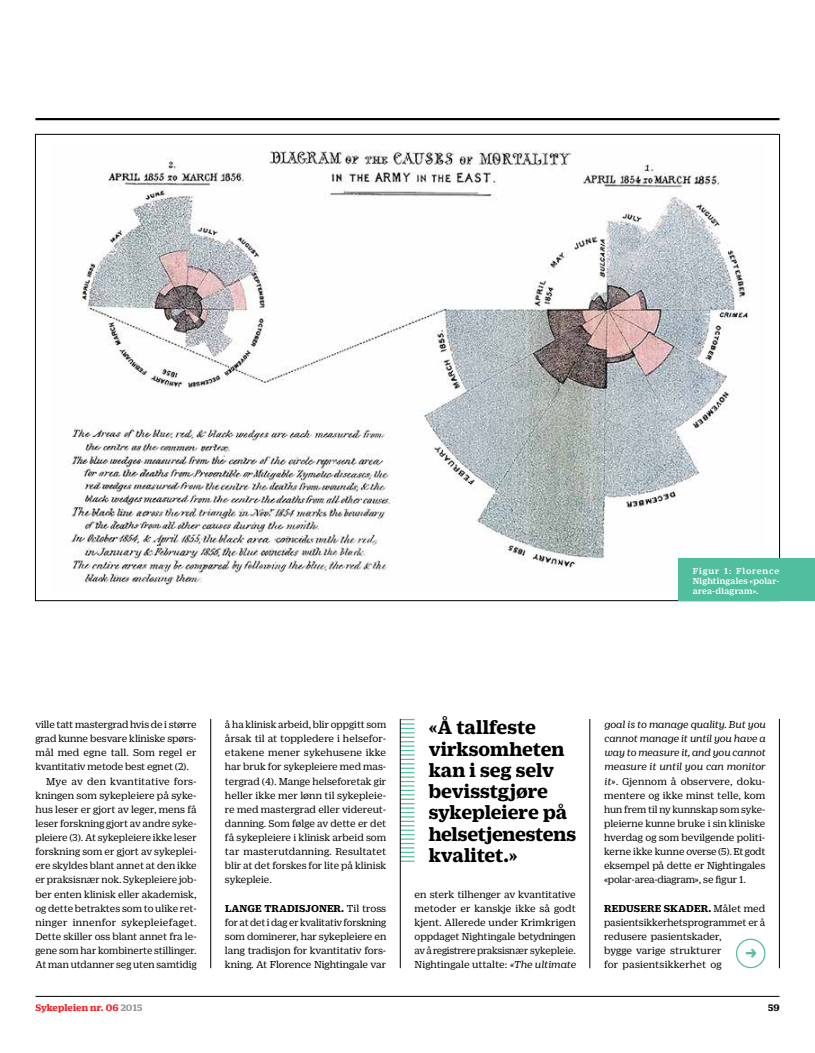
<style>
.page{position:relative;width:815px;height:1053px;background:#fff}
.page>*{position:absolute;margin:0;border:0;box-sizing:border-box;transform-origin:0 0}
.t1{font:700 22.5px "Morgan Sans Cond";color:#51be9d}
.t2{font:700 20.62px/21.2px "Duplicate Ionic";letter-spacing:-.005em;color:#000}
.t3{font:10.88px/14.1px "Duplicate Ionic";letter-spacing:-.005em;color:#000;text-align:justify}
.t4{font:10.88px "Duplicate Ionic";letter-spacing:.02em;color:#000}
.t5{font:700 10.25px "Duplicate Ionic";letter-spacing:.005em;color:#ed1d24}
.t6{font:700 10.25px "Duplicate Ionic";color:#000}
.t7{font:500 9.38px/10px "Duplicate Ionic";letter-spacing:.03em;color:#fff;text-align:justify}
.s1{font-weight:700}
.s2{font-style:italic}
.s3{color:#939598}
</style>
<div class="page">
<hr style="left:35px;top:996px;width:745px;height:1px;background:#000">
<hr style="left:35px;top:118px;width:745px;height:2px;background:#000">
<img style="left:71px;top:150px;width:678px;height:441px">
<svg style="left:401px;top:719px;width:14px;height:142px"></svg>
<div style="left:679px;top:558px;width:136px;height:42px;background:#51be9d"></div>
<div style="left:736px;top:938px;width:29px;height:30px;border:1px solid #51be9d;border-radius:50%"></div>
<hr style="left:779px;top:719px;width:1px;height:249px;background:#000">
<hr style="left:210px;top:719px;width:1px;height:249px;background:#000">
<hr style="left:400px;top:719px;width:1px;height:249px;background:#000">
<hr style="left:590px;top:719px;width:1px;height:249px;background:#000">
<p class="t7" style="left:693px;top:564px;width:88px">Figur 1: Florence Nightingales «polar&shy;area-diagram».</p>
<p class="t3" style="left:35px;top:716px;width:163px">ville tatt mastergrad hvis de i større</p>
<p class="t3" style="left:35px;top:730px;width:163px">grad kunne besvare kliniske spørs-</p>
<p class="t3" style="left:35px;top:744px;width:163px">mål med egne tall. Som regel er</p>
<p class="t3" style="left:35px;top:758px;width:155px">kvantitativ metode best egnet (2).</p>
<p class="t3" style="left:46px;top:773px;width:152px">Mye av den kvantitative fors-</p>
<p class="t3" style="left:35px;top:787px;width:163px">kningen som sykepleiere på syke-</p>
<p class="t3" style="left:35px;top:801px;width:163px">hus leser er gjort av leger, mens få</p>
<p class="t3" style="left:35px;top:815px;width:163px">leser forskning gjort av andre syke-</p>
<p class="t3" style="left:35px;top:829px;width:163px">pleiere (3). At sykepleiere ikke leser</p>
<p class="t3" style="left:35px;top:843px;width:163px">forskning som er gjort av sykeplei-</p>
<p class="t3" style="left:35px;top:857px;width:163px">ere skyldes blant annet at den ikke</p>
<p class="t3" style="left:35px;top:871px;width:163px">er praksisnær nok. Sykepleiere job-</p>
<p class="t3" style="left:35px;top:886px;width:163px">ber enten klinisk eller akademisk,</p>
<p class="t3" style="left:35px;top:900px;width:163px">og dette betraktes som to ulike ret-</p>
<p class="t4" style="left:35px;top:914px;width:163px">ninger innenfor sykepleiefaget.</p>
<p class="t3" style="left:35px;top:928px;width:163px">Dette skiller oss blant annet fra le-</p>
<p class="t3" style="left:35px;top:942px;width:163px">gene som har kombinerte stillinger.</p>
<p class="t3" style="left:35px;top:956px;width:163px">At man utdanner seg uten samtidig</p>
<p class="t3" style="left:225px;top:716px;width:163px">å ha klinisk arbeid, blir oppgitt som årsak til at toppledere i helsefor&shy;etakene mener sykehusene ikke har bruk for sykepleiere med mas&shy;tergrad (4). Mange helseforetak gir heller ikke mer lønn til sykepleie&shy;re med mastergrad eller videreut&shy;danning. Som følge av dette er det få sykepleiere i klinisk arbeid som tar masterutdanning. Resultatet blir at det forskes for lite på klinisk sykepleie.</p>
<p class="t3" style="left:225px;top:900px;width:163px"><span class="s1">LANGE TRADISJONER.</span> Til tross for at det i dag er kvalitativ forskning som dominerer, har sykepleiere en lang tradisjon for kvantitativ fors&shy;kning. At Florence Nightingale var</p>
<h2 class="t2" style="left:429px;top:715px;width:149px">«Å tallfeste virksomheten kan i seg selv bevisstgjøre sykepleiere på helsetjenestens kvalitet.»</h2>
<p class="t3" style="left:415px;top:886px;width:163px">en sterk tilhenger av kvantitative metoder er kanskje ikke så godt kjent. Allerede under Krimkrigen oppdaget Nightingale betydningen av å registrere praksisnær sykepleie.<br>Nightingale uttalte: <span class="s2">«The ultimate</span></p>
<p class="t3" style="left:604px;top:716px;width:163px"><span class="s2">goal is to manage quality. But you cannot manage it until you have a way to measure it, and you cannot measure it until you can monitor it».</span> Gjennom å observere, doku&shy;mentere og ikke minst telle, kom hun frem til ny kunnskap som syke&shy;pleierne kunne bruke i sin kliniske hverdag og som bevilgende politi&shy;kerne ikke kunne overse (5). Et godt eksempel på dette er Nightingales «polar-area-diagram», se figur 1.</p>
<p class="t3" style="left:604px;top:900px;width:163px;text-align:left"><span class="s1">REDUSERE SKADER.</span> Målet med pasientsikkerhetsprogrammet er å redusere pasientskader,<br>bygge varige strukturer<br>for pasientsikkerhet og</p>
<h1 class="t1" style="left:745px;top:939px;width:14px">→</h1>
<p class="t5" style="left:35px;top:999px;width:108px">Sykepleien nr. 06 <span class="s3">2015</span></p>
<p class="t6" style="left:768px;top:999px;width:13px">59</p>
</div>
